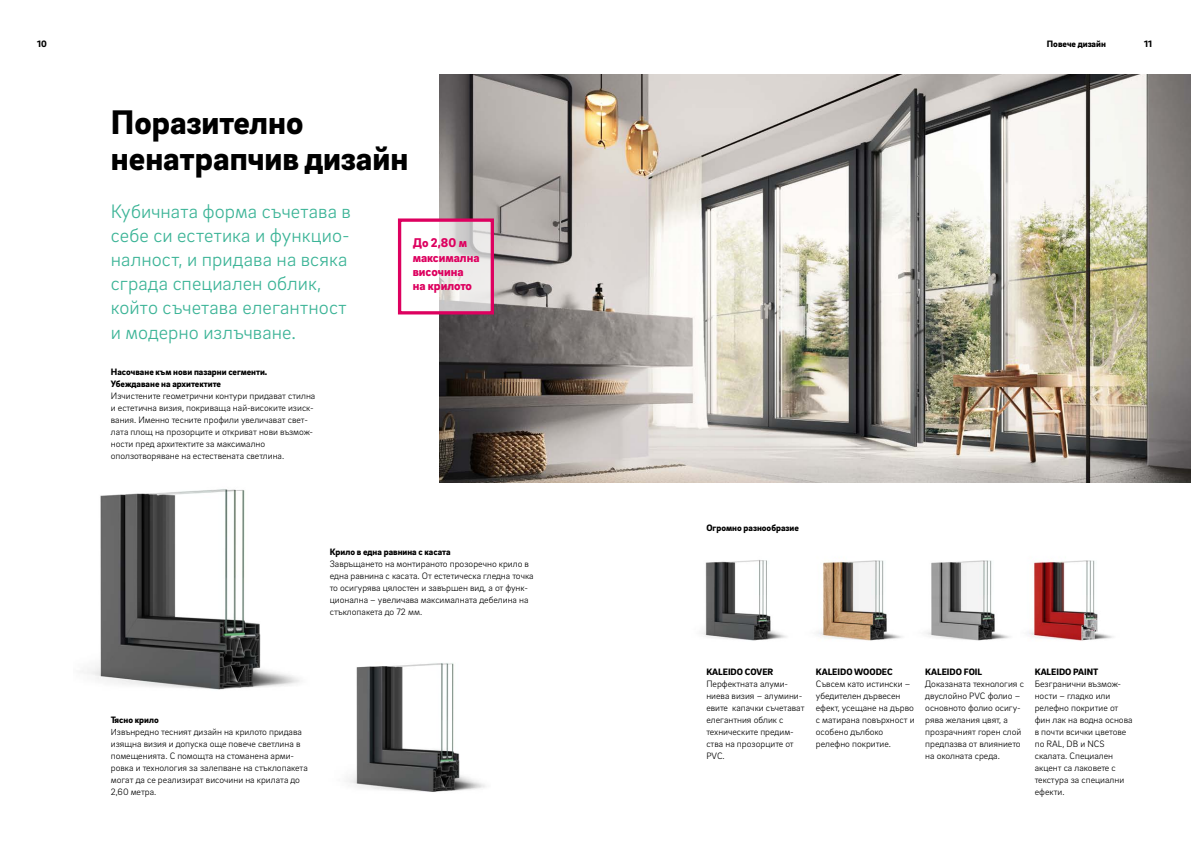
<style>
.page{position:relative;width:1191px;height:842px;background:#fff}
.page>*{position:absolute;margin:0;border:0;box-sizing:border-box;transform-origin:0 0}
._01__Headline_-_35pt{font:900 35px/36px "Brix Sans";color:#000}
._11__Highlighter_-_2{font:300 20px/24px "Brix Sans";letter-spacing:.005em;color:#3cb497}
._50__EC_headline_-_1{font:900 13px/14.3px "Brix Sans";color:#dd005f}
._16__Body_text_-_9_5{font:300 9.5px/12px "Brix Sans";color:#000}
._14__Body_subline{font:300 9.5px/12px "Brix Sans";color:#000}
._14__Body_subline-2{font:900 9.5px/12px "Brix Sans";color:#000}
._16__Body_text_-_9_5-2{font:900 9.5px "Brix Sans";color:#000}
.MP__Live_column_titl{font:900 9.5px "Brix Sans";color:#000}
.MP__Page_numbers_-_9{font:900 9.5px "Brix Sans";color:#000}
.s1{font-size:9px}
.s2{font-weight:900}
</style>
<div class="page">
<img style="left:439px;top:74px;width:752px;height:408px">
<img style="left:701px;top:560px;width:86px;height:81px">
<img style="left:1028px;top:560px;width:85px;height:81px">
<svg style="left:439px;top:222px;width:51px;height:88px;background:#e1dfde"></svg>
<div style="left:398px;top:218px;width:96px;height:96px;border:3px solid #dd005f"></div>
<img style="left:82px;top:489px;width:218px;height:201px">
<img style="left:346px;top:663px;width:140px;height:129px">
<img style="left:817px;top:560px;width:85px;height:81px">
<img style="left:926px;top:560px;width:84px;height:81px">
<p class="MP__Page_numbers_-_9" style="left:37px;top:37px;width:11px">10</p>
<p class="MP__Live_column_titl" style="left:1046px;top:37px;width:61px">Повече дизайн</p>
<p class="MP__Page_numbers_-_9" style="left:1144px;top:37px;width:9px">11</p>
<p class="_01__Headline_-_35pt" style="left:111px;top:103px;width:299px">Поразително ненатрапчив дизайн</p>
<p class="_11__Highlighter_-_2" style="left:111px;top:199px;width:241px">Кубичната форма съчетава в себе си естетика и функцио&shy;налност, и придава на всяка сграда специален облик, който съчетава елегантност и модерно излъчване.</p>
<p class="_14__Body_subline-2" style="left:111px;top:365px;width:158px">Насочване към нови пазарни сегменти.<br>Убеждаване на архитектите</p>
<p class="_16__Body_text_-_9_5" style="left:111px;top:389px;width:206px">Изчистените геометрични контури придават стилна и естетична визия, покриваща най-високите изиск&shy;вания. Именно тесните профили увеличават свет&shy;лата площ на прозорците и откриват нови възмож&shy;ности пред архитектите за максимално оползотворяване на естествената светлина.</p>
<p class="_50__EC_headline_-_1" style="left:413px;top:235px;width:68px">До 2,80 м максимална височина на крилото</p>
<p class="_16__Body_text_-_9_5-2" style="left:330px;top:545px;width:122px">Крило в една равнина с касата</p>
<p class="_16__Body_text_-_9_5" style="left:330px;top:557px;width:205px">Завръщането на монтираното прозоречно крило в една равнина с касата. От естетическа гледна точка то осигурява цялостен и завършен вид, а от функ&shy;ционална – увеличава максималната дебелина на стъклопакета до 72 мм.</p>
<p class="_14__Body_subline-2" style="left:111px;top:713px;width:49px">Тясно крило</p>
<p class="_16__Body_text_-_9_5" style="left:111px;top:725px;width:198px"><span class="s1">И</span>звънредно тесният дизайн на крилото придава изящна визия и допуска още повече светлина в помещенията. С помощта на стоманена арми&shy;ровка и технология за залепване на стъклопакета могат да се реализират височини на крилата до 2,60 метра.</p>
<p class="_14__Body_subline-2" style="left:706px;top:521px;width:94px">Огромно разнообразие</p>
<p class="_14__Body_subline-2" style="left:706px;top:665px;width:68px">KALEIDO COVER</p>
<p class="_16__Body_text_-_9_5" style="left:706px;top:677px;width:100px">Перфектната алуми&shy;ниева визия – алумини&shy;евите капачки съчетават елегантния облик с техническите предим&shy;ства на прозорците от<br>PVC.</p>
<p class="_14__Body_subline" style="left:816px;top:665px;width:100px"><span class="s2">KALEIDO WOODEC<br></span>Съвсем като истински – убедителен дървесен ефект, усещане на дърво с матирана повърхност и особено дълбоко релефно покритие.</p>
<p class="_14__Body_subline-2" style="left:1034px;top:665px;width:65px">KALEIDO PAINT</p>
<p class="_14__Body_subline" style="left:925px;top:665px;width:100px"><span class="s2">KALEIDO FOIL<br></span>Доказаната технология с двуслойно PVC фолио – основното фолио осигу&shy;рява желания цвят, а прозрачният горен слой предпазва от влиянието на околната среда.</p>
<p class="_16__Body_text_-_9_5" style="left:1034px;top:677px;width:99px">Безгранични възмож&shy;ности – гладко или релефно покритие от фин лак на водна основа в почти всички цветове по RAL, DB и NCS скалата. Специален акцент са лаковете с текстура за специални ефекти.</p>
</div>
